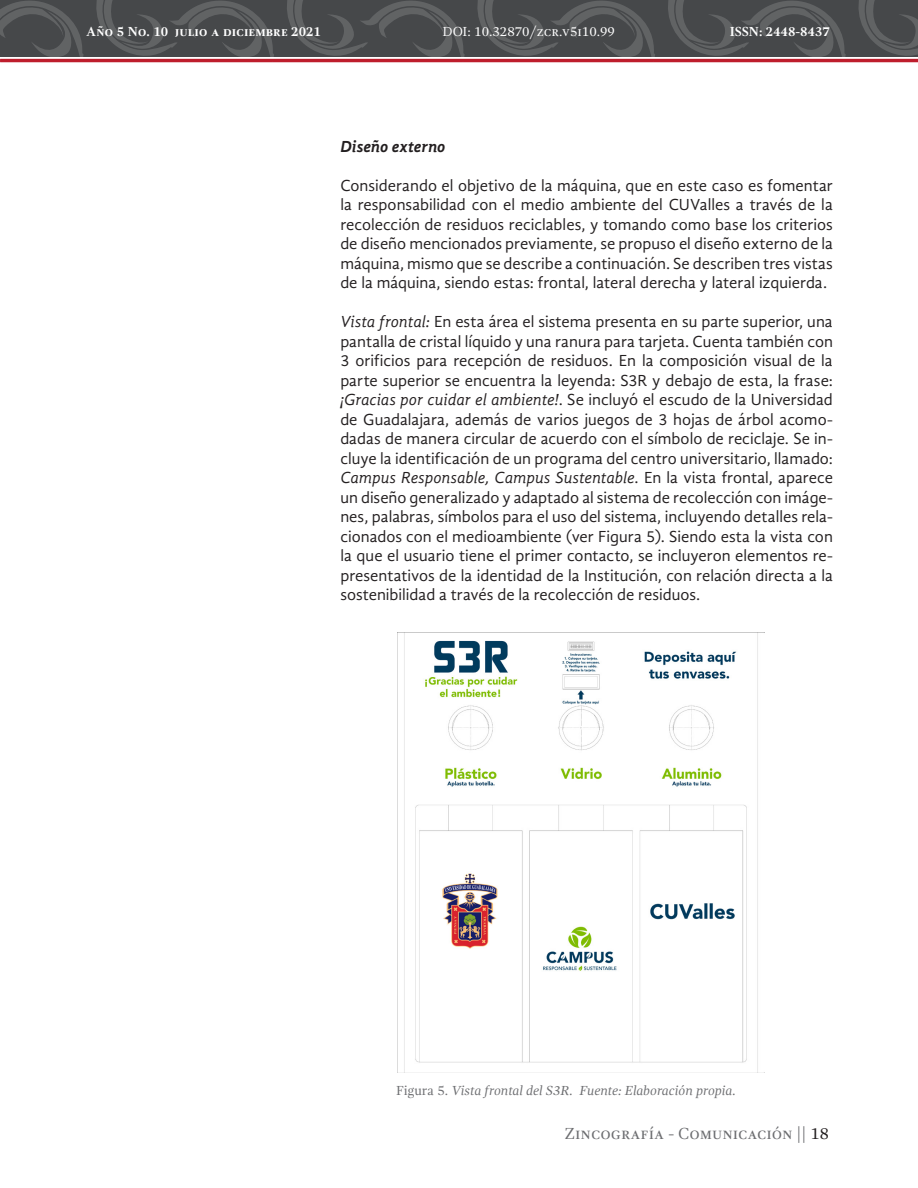
<style>
.page{position:relative;width:918px;height:1188px;background:#fff}
.page>*{position:absolute;margin:0;border:0;box-sizing:border-box;transform-origin:0 0}
.t1{font:16.5px/19.5px "Gandhi Sans";color:#231f20;text-align:justify}
.t2{font:16.5px "Gandhi Serif";color:#6c6d70}
.t3{font:italic 700 16.5px "Gandhi Sans";color:#231f20}
.t4{font:italic 13.5px "Gandhi Serif";color:#6c6d70}
.t5{font:700 13.5px "Gandhi Serif";color:#fff}
.t6{font:13.5px "Gandhi Serif";color:#fff}
.s1{font-style:italic}
.s2{font-style:normal}
.s3{color:#231f20}
</style>
<div class="page">
<div style="left:0;top:0;width:918px;height:57px;background:#46484a"></div>
<svg style="left:855px;top:0;width:63px;height:59px"></svg>
<svg style="left:0;top:1px;width:84px;height:58px"></svg>
<svg style="left:92px;top:0;width:182px;height:59px"></svg>
<svg style="left:283px;top:0;width:182px;height:59px"></svg>
<svg style="left:474px;top:0;width:181px;height:59px"></svg>
<svg style="left:664px;top:0;width:182px;height:59px"></svg>
<hr style="left:0;top:59px;width:918px;height:3px;background:#be1d2c">
<img style="left:397px;top:632px;width:367px;height:441px">
<p class="t5" style="left:86px;top:23px;width:236px">Año 5 No. 10 julio a diciembre 2021</p>
<p class="t6" style="left:442px;top:23px;width:174px">DOI: 10.32870/zcr.v5i10.99</p>
<p class="t5" style="left:730px;top:23px;width:102px">ISSN: 2448-8437</p>
<p class="t3" style="left:340px;top:137px;width:107px">Diseño externo</p>
<p class="t1" style="left:340px;top:176px;width:494px">Considerando el objetivo de la máquina, que en este caso es fomentar la responsabilidad con el medio ambiente del CUValles a través de la recolección de residuos reciclables, y tomando como base los criterios de diseño mencionados previamente, se propuso el diseño externo de la máquina, mismo que se describe a continuación. Se describen tres vistas de la máquina, siendo estas: frontal, lateral derecha y lateral izquierda.</p>
<p class="t1" style="left:340px;top:312px;width:494px"><span class="s1">Vista frontal:</span> En esta área el sistema presenta en su parte superior, una pantalla de cristal líquido y una ranura para tarjeta. Cuenta también con 3 orificios para recepción de residuos. En la composición visual de la parte superior se encuentra la leyenda: S3R y debajo de esta, la frase: <span class="s1">¡Gracias por cuidar el ambiente!</span>. Se incluyó el escudo de la Universidad de Guadalajara, además de varios juegos de 3 hojas de árbol acomo&shy;dadas de manera circular de acuerdo con el símbolo de reciclaje. Se in&shy;cluye la identificación de un programa del centro universitario, llamado:<br><span class="s1">Campus Responsable, Campus Sustentable</span>. En la vista frontal, aparece un diseño generalizado y adaptado al sistema de recolección con imáge&shy;nes, palabras, símbolos para el uso del sistema, incluyendo detalles rela&shy;cionados con el medioambiente (ver Figura 5). Siendo esta la vista con la que el usuario tiene el primer contacto, se incluyeron elementos re&shy;presentativos de la identidad de la Institución, con relación directa a la sostenibilidad a través de la recolección de residuos.</p>
<p class="t4" style="left:396px;top:1083px;width:341px"><span class="s2">Figura 5.</span> Vista frontal del S3R. Fuente: Elaboración propia.</p>
<p class="t2" style="left:565px;top:1125px;width:265px">Zincografía - Comunicación || <span class="s3">18</span></p>
</div>
